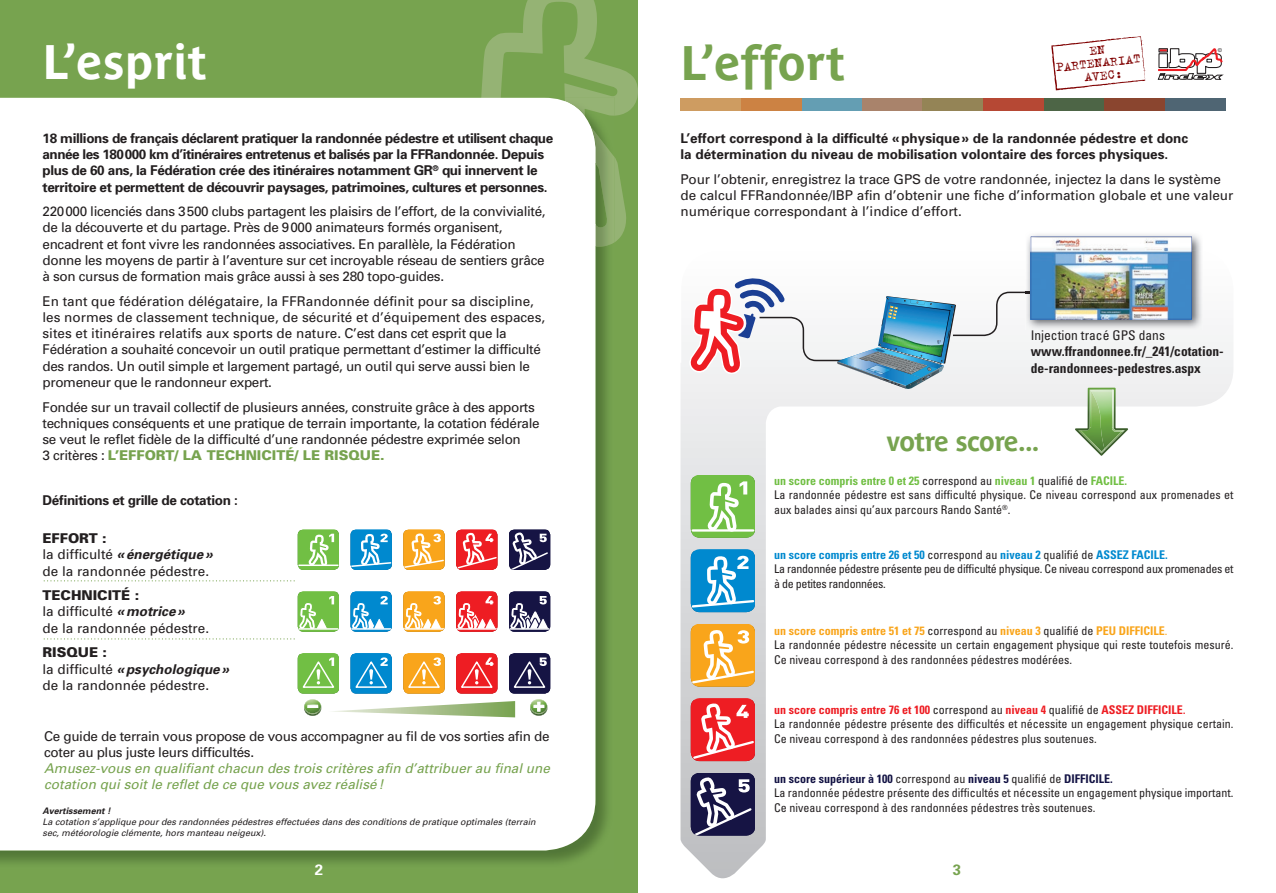
<style>
.page{position:relative;width:1276px;height:893px;background:#fff}
.page>*{position:absolute;margin:0;border:0;box-sizing:border-box;transform-origin:0 0}
.t1{font:700 48px "Parisine Plus";color:#fff}
.t2{font:700 48px "Parisine Plus";color:#77a34f}
.t3{font:700 27px "Parisine Plus";letter-spacing:-.025em;color:#77a34f}
.t4{font:700 15px "Univers";color:#fff}
.t5{font:700 15px "Univers";color:#77a34f}
.t6{font:14.1px/12.9px "Trixie";color:#800101;text-align:center}
.t7{font:13.5px/16.2px "Univers";letter-spacing:-.025em;color:#231f20}
.t8{font:13.5px/16.2px "Univers";color:#231f20}
.t9{font:700 13.5px/16.2px "Univers";letter-spacing:-.025em;color:#231f20}
.t10{font:700 13.5px/16.2px "Univers";color:#231f20}
.t11{font:italic 13.5px/16.2px "Univers";color:#77a34f}
.t12{font:700 condensed 13.5px/16.2px "Univers";color:#231f20}
.t13{font:condensed 13.5px "Univers";color:#231f20}
.t14{font:condensed 12px/14.4px "Univers";color:#231f20}
.t15{font:condensed 12px/14.4px "Univers";letter-spacing:-.025em;color:#231f20}
.t16{font:italic 9px/10.8px "Univers";color:#231f20}
.t17{font:italic 700 9px "Univers";color:#231f20}
.t18{font:5.4px "Helvetica Neue";color:#231f20}
.s1{font-weight:900;color:#77a34f}
.s2{font-weight:900}
.s3{font-weight:700;font-style:italic}
.s4{font-weight:700;color:#71bf44}
.s5{font-weight:700;color:#0089cf}
.s6{font-weight:700;color:#f9a51b}
.s7{color:#f9a51b}
.s8{font-weight:700;color:#ee1d23}
.s9{font-size:13.5px;color:#ee1d23}
.s10{font-weight:700;color:#131344}
</style>
<div class="page">
<div style="left:0;top:0;width:638px;height:893px;background:#77a34f"></div>
<img style="left:0;top:97px;width:608px;height:766px">
<div style="left:0;top:98px;width:595px;height:752px;background:#fff"></div>
<svg style="left:680px;top:314px;width:553px;height:564px"></svg>
<svg style="left:1157px;top:48px;width:67px;height:32px"></svg>
<svg style="left:1051px;top:36px;width:95px;height:54px"></svg>
<svg style="left:467px;top:0;width:171px;height:246px"></svg>
<div style="left:680px;top:98px;width:61px;height:13px;background:#ce9c61"></div>
<div style="left:862px;top:98px;width:60px;height:13px;background:#a9836b"></div>
<div style="left:983px;top:98px;width:60px;height:13px;background:#b64834"></div>
<div style="left:1043px;top:98px;width:61px;height:13px;background:#4d6546"></div>
<div style="left:801px;top:98px;width:61px;height:13px;background:#649eb3"></div>
<div style="left:1164px;top:98px;width:61px;height:13px;background:#4f6573"></div>
<div style="left:741px;top:98px;width:60px;height:13px;background:#cc8243"></div>
<div style="left:1104px;top:98px;width:60px;height:13px;background:#8a452f"></div>
<div style="left:922px;top:98px;width:61px;height:13px;background:#948456"></div>
<svg style="left:691px;top:475px;width:64px;height:63px;background:#8ecb6b"></svg>
<svg style="left:691px;top:549px;width:64px;height:63px;background:#37a2d8"></svg>
<svg style="left:691px;top:624px;width:64px;height:63px"></svg>
<svg style="left:691px;top:698px;width:64px;height:63px"></svg>
<svg style="left:691px;top:773px;width:64px;height:63px"></svg>
<svg style="left:298px;top:529px;width:41px;height:41px;background:#8fcc6c"></svg>
<svg style="left:350px;top:529px;width:42px;height:41px;background:#3aa3d9"></svg>
<svg style="left:403px;top:529px;width:42px;height:41px;background:#f9b84e"></svg>
<svg style="left:456px;top:529px;width:41px;height:41px;background:#f14f54"></svg>
<svg style="left:509px;top:529px;width:41px;height:41px;background:#4b496e"></svg>
<svg style="left:298px;top:653px;width:252px;height:64px;background:#b6b4a0"></svg>
<svg style="left:298px;top:591px;width:41px;height:41px;background:#89c964"></svg>
<hr style="left:299px;top:628px;width:39px;height:2px;background:#fff">
<svg style="left:350px;top:591px;width:42px;height:41px;background:#35a0d7"></svg>
<hr style="left:352px;top:628px;width:39px;height:2px;background:#fff">
<svg style="left:403px;top:591px;width:42px;height:41px;background:#f8b74c"></svg>
<hr style="left:404px;top:628px;width:39px;height:2px;background:#fff">
<svg style="left:456px;top:591px;width:41px;height:41px;background:#f15155"></svg>
<hr style="left:457px;top:628px;width:39px;height:2px;background:#fff">
<svg style="left:509px;top:591px;width:41px;height:41px;background:#535275"></svg>
<hr style="left:510px;top:628px;width:39px;height:2px;background:#fff">
<svg style="left:44px;top:580px;width:251px;height:1px"></svg>
<svg style="left:44px;top:638px;width:251px;height:1px"></svg>
<img style="left:1030px;top:234px;width:172px;height:96px">
<svg style="left:689px;top:237px;width:503px;height:219px"></svg>
<h1 class="t1" style="left:43px;top:34px;width:166px">L’esprit</h1>
<h1 class="t2" style="left:680px;top:35px;width:166px">L’effort</h1>
<p class="t6" style="left:1053px;top:48px;width:87px;rotate:-6deg">EN<br>PARTENARIAT<br>AVEC:</p>
<p class="t18" style="left:1217px;top:47px;width:6px">©</p>
<p class="t9" style="left:43px;top:130px;width:512px">18 millions de français déclarent pratiquer la randonnée pédestre et utilisent chaque année les 180 000 km d’itinéraires entretenus et balisés par la FFRandonnée. Depuis plus de 60 ans, la Fédération crée des itinéraires notamment GR<sup>®</sup> qui innervent le territoire et permettent de découvrir paysages, patrimoines, cultures et personnes.</p>
<p class="t7" style="left:43px;top:203px;width:505px">220 000 licenciés dans 3 500 clubs partagent les plaisirs de l’effort, de la convivialité, de la découverte et du partage. Près de 9 000 animateurs formés organisent, encadrent et font vivre les randonnées associatives. En parallèle, la Fédération donne les moyens de partir à l’aventure sur cet incroyable réseau de sentiers grâce à son cursus de formation mais grâce aussi à ses 280 topo-guides.</p>
<p class="t7" style="left:43px;top:293px;width:504px">En tant que fédération délégataire, la FFRandonnée définit pour sa discipline, les normes de classement technique, de sécurité et d’équipement des espaces, sites et itinéraires relatifs aux sports de nature. C’est dans cet esprit que la Fédération a souhaité concevoir un outil pratique permettant d’estimer la difficulté des randos. Un outil simple et largement partagé, un outil qui serve aussi bien le promeneur que le randonneur expert.</p>
<p class="t7" style="left:43px;top:398px;width:499px">Fondée sur un travail collectif de plusieurs années, construite grâce à des apports techniques conséquents et une pratique de terrain importante, la cotation fédérale se veut le reflet fidèle de la difficulté d’une randonnée pédestre exprimée selon<br>3 critères : <span class="s1">L’EFFORT/ LA TECHNICITÉ/ LE RISQUE.</span></p>
<p class="t9" style="left:43px;top:492px;width:197px">Définitions et grille de cotation :</p>
<p class="t8" style="left:43px;top:530px;width:171px"><span class="s2">EFFORT :<br></span>la difficulté <span class="s3">« énergétique » </span>de la randonnée pédestre.</p>
<p class="t8" style="left:43px;top:587px;width:168px"><span class="s2">TECHNICITÉ :<br></span>la difficulté <span class="s3">« motrice »<br></span>de la randonnée pédestre.</p>
<p class="t8" style="left:43px;top:644px;width:188px"><span class="s2">RISQUE :<br></span>la difficulté <span class="s3">« psychologique » </span>de la randonnée pédestre.</p>
<p class="t7" style="left:44px;top:727px;width:507px">Ce guide de terrain vous propose de vous accompagner au fil de vos sorties afin de coter au plus juste leurs difficultés.</p>
<p class="t11" style="left:44px;top:760px;width:507px">Amusez-vous en qualifiant chacun des trois critères afin d’attribuer au final une cotation qui soit le reflet de ce que vous avez réalisé !</p>
<p class="t10" style="left:680px;top:130px;width:509px">L’effort correspond à la difficulté « physique » de la randonnée pédestre et donc la détermination du niveau de mobilisation volontaire des forces physiques.</p>
<p class="t8" style="left:680px;top:171px;width:554px">Pour l’obtenir, enregistrez la trace GPS de votre randonnée, injectez la dans le système de calcul FFRandonnée/IBP afin d’obtenir une fiche d’information globale et une valeur numérique correspondant à l’indice d’effort.</p>
<p class="t13" style="left:1030px;top:327px;width:136px">Injection tracé GPS dans</p>
<p class="t12" style="left:1030px;top:343px;width:194px">www.ffrandonnee.fr/_241/cotation&shy;de-randonnees-pedestres.aspx</p>
<h2 class="t3" style="left:886px;top:426px;width:155px">votre score...</h2>
<p class="t14" style="left:774px;top:473px;width:461px"><span class="s4">un score compris entre 0 et 25</span> correspond au <span class="s4">niveau 1</span> qualifié de <span class="s4">FACILE.<br></span>La randonnée pédestre est sans difficulté physique. Ce niveau correspond aux promenades et aux balades ainsi qu’aux parcours Rando Santé<sup>®</sup>.</p>
<p class="t15" style="left:774px;top:547px;width:461px"><span class="s5">un score compris entre 26 et 50</span> correspond au <span class="s5">niveau 2</span> qualifié de <span class="s5">ASSEZ FACILE.<br></span>La randonnée pédestre présente peu de difficulté physique. Ce niveau correspond aux promenades et à de petites randonnées.</p>
<p class="t14" style="left:774px;top:623px;width:461px"><span class="s6">un score compris entre 51 et 75</span> correspond au <span class="s6">niveau 3</span> qualifié de <span class="s6">PEU DIFFICILE</span><span class="s7">.<br></span>La randonnée pédestre nécessite un certain engagement physique qui reste toutefois mesuré.<br>Ce niveau correspond à des randonnées pédestres modérées.</p>
<p class="t14" style="left:774px;top:702px;width:461px"><span class="s8">un score compris entre 76 et 100</span> correspond au <span class="s8">niveau 4</span> qualifié de <span class="s8">ASSEZ DIFFICILE</span><span class="s9">.<br></span>La randonnée pédestre présente des difficultés et nécessite un engagement physique certain.<br>Ce niveau correspond à des randonnées pédestres plus soutenues.</p>
<p class="t14" style="left:774px;top:771px;width:461px"><span class="s10">un score supérieur à 100</span> correspond au <span class="s10">niveau 5</span> qualifié de <span class="s10">DIFFICILE.<br></span>La randonnée pédestre présente des difficultés et nécessite un engagement physique important.</p>
<p class="t17" style="left:43px;top:805px;width:70px">Avertissement !</p>
<p class="t14" style="left:774px;top:800px;width:323px">Ce niveau correspond à des randonnées pédestres très soutenues.</p>
<p class="t16" style="left:43px;top:816px;width:495px">La cotation s’applique pour des randonnées pédestres effectuées dans des conditions de pratique optimales (terrain sec, météorologie clémente, hors manteau neigeux).</p>
<p class="t4" style="left:315px;top:860px;width:10px">2</p>
<p class="t5" style="left:953px;top:860px;width:10px">3</p>
</div>
